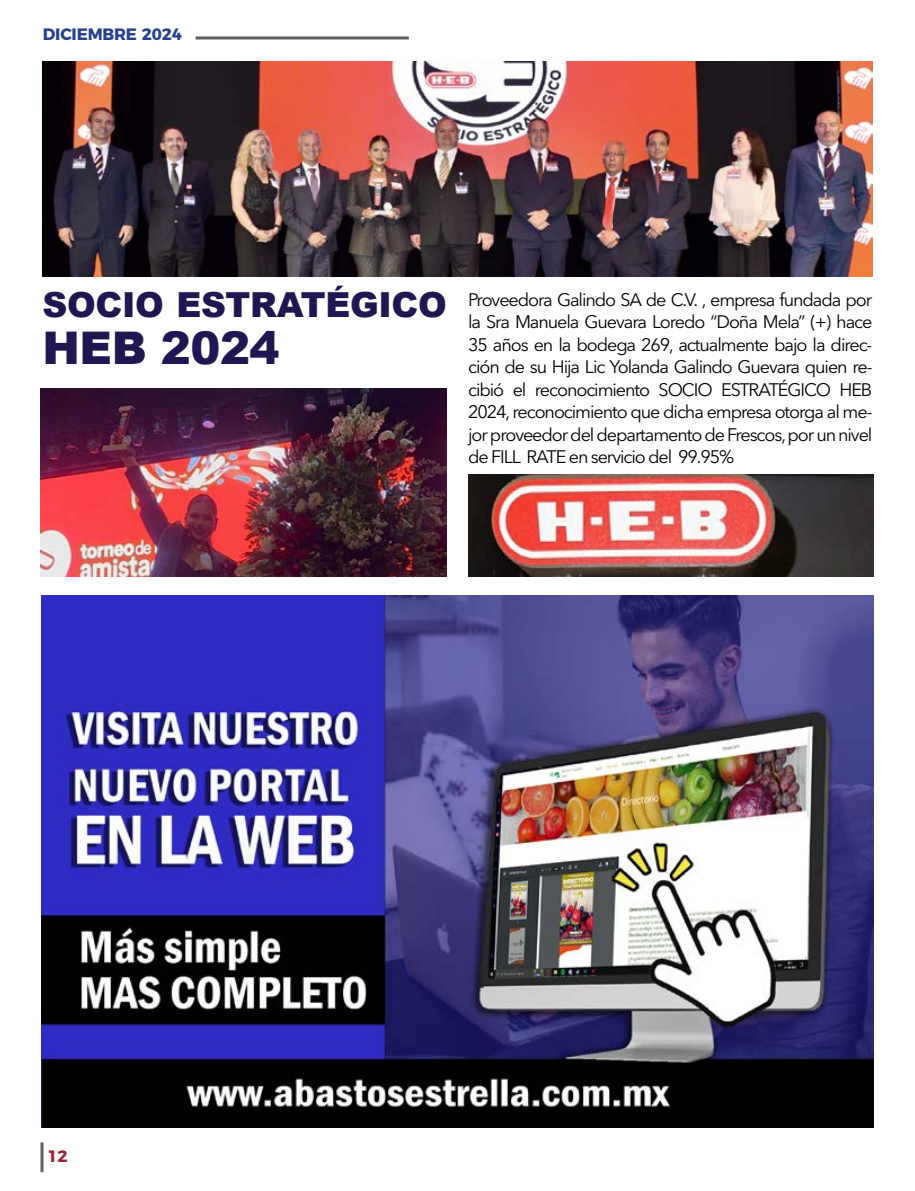
<style>
.page{position:relative;width:915px;height:1191px;background:#fff}
.page>*{position:absolute;margin:0;border:0;box-sizing:border-box;transform-origin:0 0}
.t1{font:900 45px "Arial";letter-spacing:-.01em;color:#1e1752}
.t2{font:900 34.5px "Arial";letter-spacing:-.01em;color:#1e1752}
.t3{font:18px/22.5px "Avenir Next LT Pro";letter-spacing:-.06em;color:#000;text-align:justify}
.t4{font:700 16.5px "Montserrat";letter-spacing:-.01em;color:#25408f}
.t5{font:700 16.5px "Montserrat";color:#9c2438}
</style>
<div class="page">
<svg style="left:195px;top:36px;width:213px;height:3px"></svg>
<hr style="left:40px;top:1142px;width:3px;height:30px;background:#000">
<img style="left:43px;top:62px;width:829px;height:214px">
<img style="left:40px;top:388px;width:406px;height:188px">
<img style="left:468px;top:474px;width:405px;height:102px">
<img style="left:41px;top:595px;width:832px;height:532px">
<p class="t4" style="left:43px;top:21px;width:141px">DICIEMBRE 2024</p>
<h2 class="t2" style="left:43px;top:280px;width:405px">SOCIO ESTRATÉGICO</h2>
<h1 class="t1" style="left:43px;top:315px;width:238px">HEB 2024</h1>
<p class="t3" style="left:468px;top:288px;width:405px">Proveedora Galindo SA de C.V. , empresa fundada por la Sra Manuela Guevara Loredo “Doña Mela” (+) hace 35 años en la bodega 269, actualmente bajo la direc&shy;ción de su Hija Lic Yolanda Galindo Guevara quien re&shy;cibió el reconocimiento SOCIO ESTRATÉGICO HEB 2024, reconocimiento que dicha empresa otorga al me&shy;jor proveedor del departamento de Frescos, por un nivel de FILL RATE en servicio del 99.95%</p>
<p class="t5" style="left:47px;top:1142px;width:22px">12</p>
</div>
